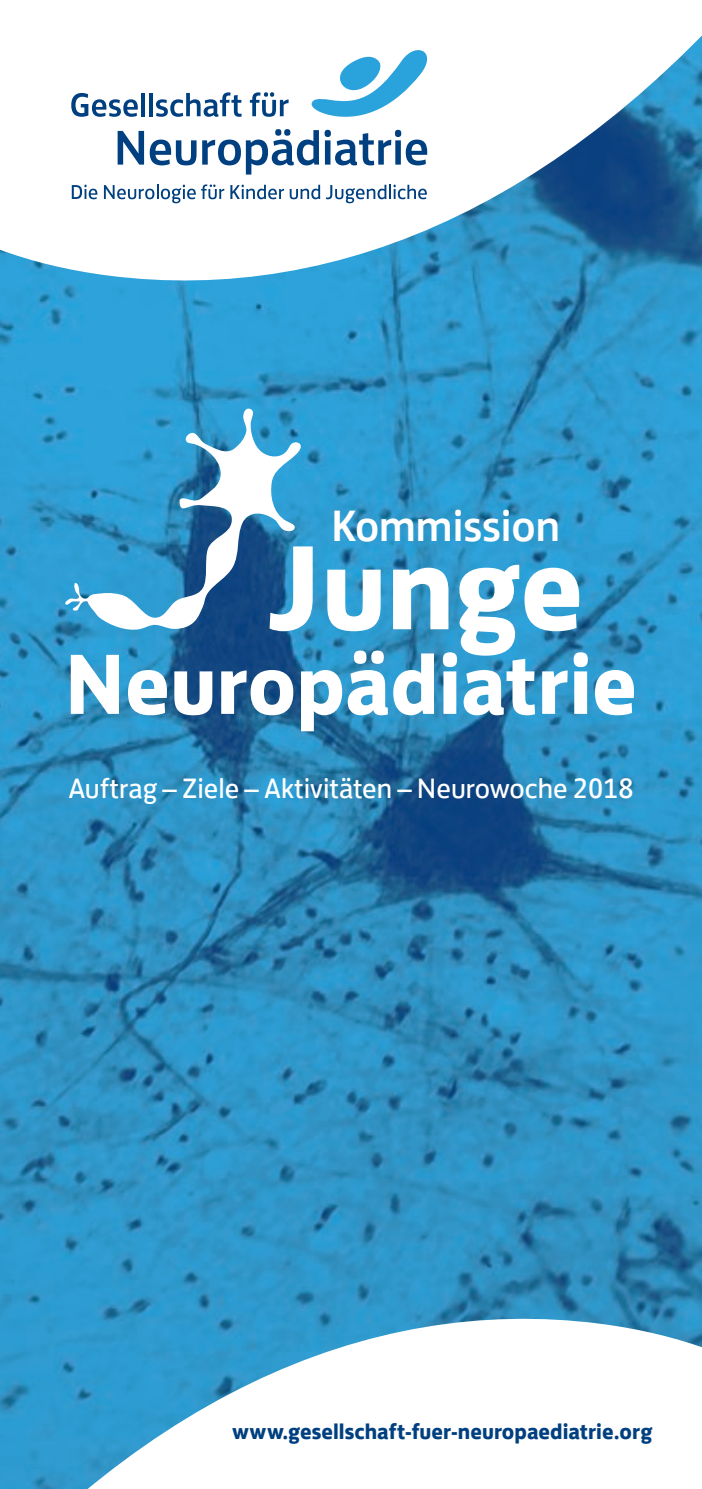
<style>
.page{position:relative;width:702px;height:1489px;background:#fff}
.page>*{position:absolute;margin:0;border:0;box-sizing:border-box;transform-origin:0 0}
.t1{font:700 122.75px "FS Jack";color:#fff}
.t2{font:700 87.5px "FS Jack";color:#fff}
.t3{font:500 45px "FS Jack";color:#fff}
.t4{font:28.75px "FS Jack";color:#fff}
.t5{font:700 22.5px "FS Jack";color:#014080}
</style>
<div class="page">
<img style="left:0;top:305px;width:702px;height:988px">
<svg style="left:0;top:35px;width:702px;height:270px"></svg>
<svg style="left:72px;top:185px;width:25px;height:14px"></svg>
<svg style="left:104px;top:184px;width:120px;height:19px"></svg>
<svg style="left:230px;top:185px;width:54px;height:14px"></svg>
<svg style="left:290px;top:185px;width:30px;height:14px"></svg>
<svg style="left:326px;top:185px;width:101px;height:18px"></svg>
<svg style="left:71px;top:93px;width:67px;height:24px"></svg>
<hr style="left:141px;top:93px;width:4px;height:23px;background:#014080">
<hr style="left:149px;top:93px;width:4px;height:23px;background:#014080">
<svg style="left:156px;top:92px;width:86px;height:25px"></svg>
<svg style="left:250px;top:92px;width:38px;height:25px"></svg>
<svg style="left:118px;top:131px;width:26px;height:34px"></svg>
<svg style="left:150px;top:139px;width:46px;height:26px"></svg>
<svg style="left:202px;top:129px;width:117px;height:45px"></svg>
<div style="left:325px;top:140px;width:5px;height:25px;background:#014080"></div>
<div style="left:324px;top:130px;width:7px;height:7px;background:#014080;border-radius:3px"></div>
<svg style="left:335px;top:133px;width:56px;height:32px"></svg>
<div style="left:395px;top:140px;width:6px;height:25px;background:#014080"></div>
<div style="left:395px;top:130px;width:6px;height:7px;background:#014080;border-radius:3px"></div>
<svg style="left:406px;top:139px;width:21px;height:26px"></svg>
<svg style="left:311px;top:48px;width:118px;height:72px"></svg>
<svg style="left:0;top:1293px;width:702px;height:195px"></svg>
<svg style="left:65px;top:406px;width:240px;height:225px;fill:#2e9ed5"></svg>
<h3 class="t3" style="left:331px;top:489px;width:230px">Kommission</h3>
<h1 class="t1" style="left:266px;top:484px;width:318px">Junge</h1>
<h2 class="t2" style="left:65px;top:610px;width:573px">Neuropädiatrie</h2>
<p class="t4" style="left:68px;top:765px;width:566px">Auftrag – Ziele – Aktivitäten – Neurowoche 2018</p>
<p class="t5" style="left:232px;top:1412px;width:422px">www.gesellschaft-fuer-neuropaediatrie.org</p>
</div>
